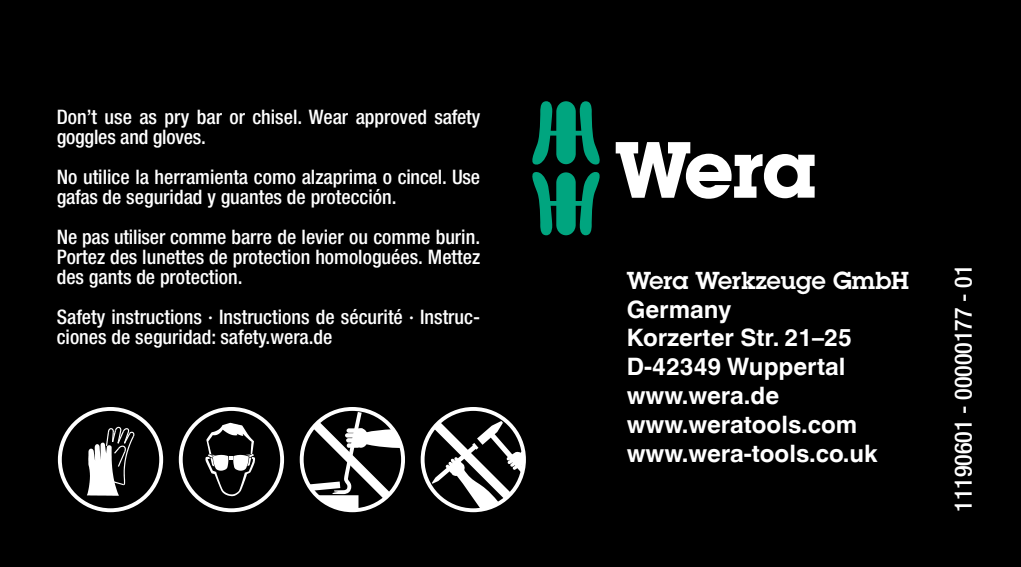
<style>
.page{position:relative;width:1021px;height:567px;background:#fff}
.page>*{position:absolute;margin:0;border:0;box-sizing:border-box;transform-origin:0 0}
.t1{font:700 24px/28.8px "Helvetica World";color:#fff}
.t2{font:500 condensed 24px "Helvetica Neue LT Std";color:#fff}
.t3{font:600 24px "Lubalin Graph Std";color:#fff}
.t4{font:500 condensed 20px/20px "Helvetica Neue LT Std";color:#fff}
</style>
<div class="page">
<div style="left:0;top:0;width:1020px;height:567px;background:#000"></div>
<svg style="left:532px;top:101px;width:68px;height:134px"></svg>
<svg style="left:615px;top:142px;width:199px;height:57px"></svg>
<svg style="left:205px;top:423px;width:50px;height:73px"></svg>
<div style="left:179px;top:407px;width:105px;height:105px;border:4px solid #fff;border-radius:50%"></div>
<svg style="left:87px;top:427px;width:47px;height:69px"></svg>
<div style="left:58px;top:407px;width:105px;height:105px;border:4px solid #fff;border-radius:50%"></div>
<svg style="left:432px;top:421px;width:91px;height:89px"></svg>
<div style="left:420px;top:407px;width:106px;height:105px;border:4px solid #fff;border-radius:50%"></div>
<svg style="left:309px;top:412px;width:93px;height:99px"></svg>
<div style="left:300px;top:407px;width:105px;height:105px;border:4px solid #fff;border-radius:50%"></div>
<p class="t4" style="left:57px;top:107px;width:425px">Don’t use as pry bar or chisel. Wear approved safety goggles and gloves.</p>
<p class="t4" style="left:57px;top:167px;width:425px">No utilice la herramienta como alzaprima o cincel. Use gafas de seguridad y guantes de protección.</p>
<p class="t4" style="left:57px;top:227px;width:425px;text-align:justify">Ne pas utiliser comme barre de levier ou comme burin.<br>Portez des lunettes de protection homologuées. Mettez des gants de protection.</p>
<p class="t4" style="left:57px;top:307px;width:425px">Safety instructions · Instructions de sécurité · Instruc&shy;ciones de seguridad: safety.wera.de</p>
<p class="t3" style="left:626px;top:264px;width:284px">Wera Werkzeuge GmbH</p>
<p class="t1" style="left:626px;top:295px;width:252px">Germany<br>Korzerter Str. 21–25<br>D-42349 Wuppertal www.wera.de www.weratools.com www.wera-tools.co.uk</p>
<p class="t2" style="left:948px;top:512px;width:249px;rotate:-90deg">11190601 - 00000177 - 01</p>
</div>
